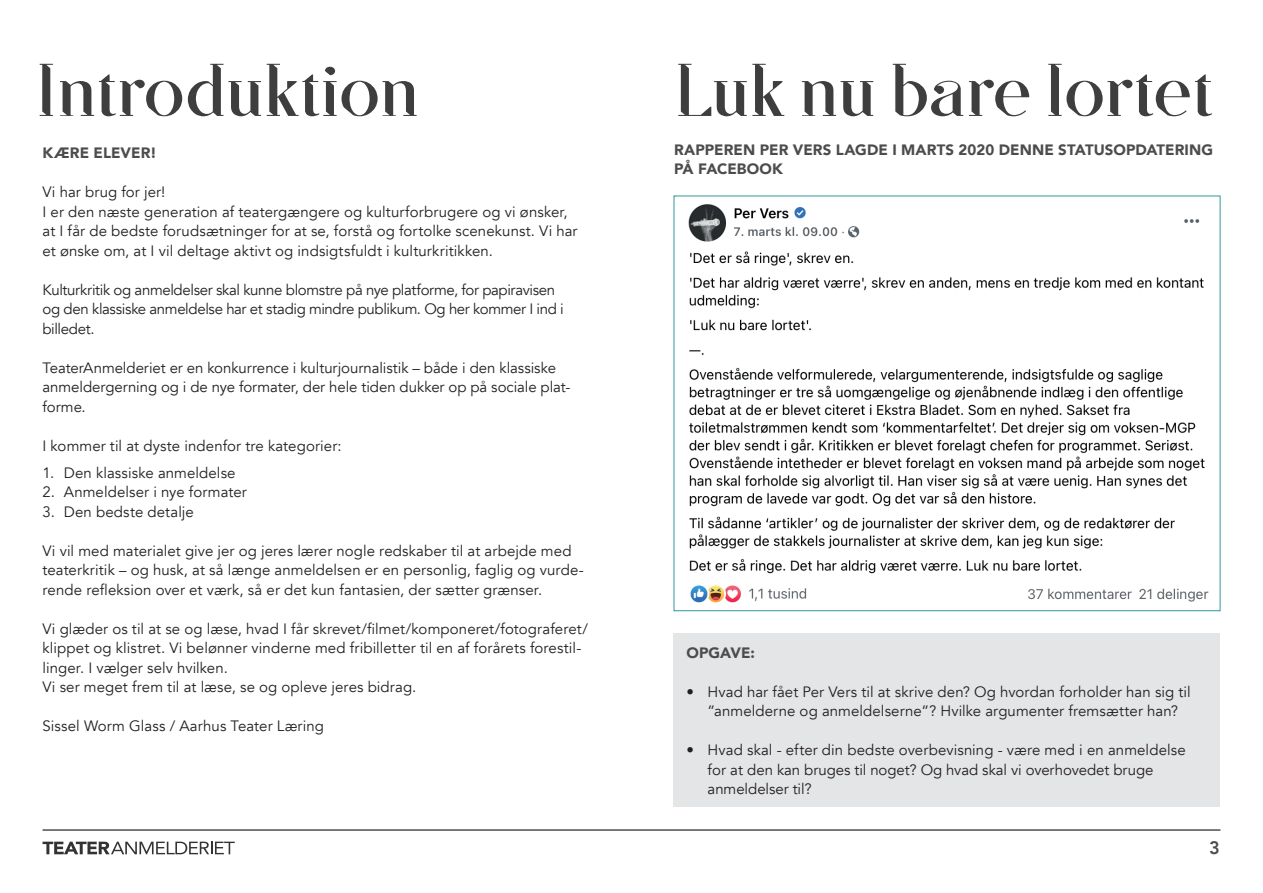
<style>
.page{position:relative;width:1263px;height:893px;background:#fff}
.page>*{position:absolute;margin:0;border:0;box-sizing:border-box;transform-origin:0 0}
.t1{font:70.5px "AT Gravis";color:#3e3e3f}
.t2{font:800 18px "Avenir LT Com";color:#231f20}
.t3{font:15px/19.5px "Avenir LT Com";letter-spacing:.005em;color:#231f20}
.t4{font:15px/19.5px "Avenir LT Com";letter-spacing:-.025em;color:#231f20}
.t5{font:900 15px/19.5px "Avenir LT Com";letter-spacing:.005em;color:#4b4c4d}
</style>
<div class="page">
<svg style="left:43px;top:842px;width:192px;height:12px"></svg>
<hr style="left:43px;top:829px;width:1177px;height:2px;background:#231f20">
<img style="left:688px;top:204px;width:521px;height:399px">
<div style="left:674px;top:633px;width:546px;height:174px;background:#e4e5e7"></div>
<h1 class="t1" style="left:35px;top:41px;width:385px">Introduktion</h1>
<p class="t5" style="left:43px;top:143px;width:116px">KÆRE ELEVER!</p>
<p class="t3" style="left:43px;top:182px;width:537px">Vi har brug for jer!<br>I er den næste generation af teatergængere og kulturforbrugere og vi ønsker, at I får de bedste forudsætninger for at se, forstå og fortolke scenekunst. Vi har et ønske om, at I vil deltage aktivt og indsigtsfuldt i kulturkritikken.</p>
<p class="t4" style="left:43px;top:280px;width:523px">Kulturkritik og anmeldelser skal kunne blomstre på nye platforme, for papiravisen og den klassiske anmeldelse har et stadig mindre publikum. Og her kommer I ind i billedet.</p>
<p class="t3" style="left:43px;top:358px;width:529px">TeaterAnmelderiet er en konkurrence i kulturjournalistik – både i den klassiske anmeldergerning og i de nye formater, der hele tiden dukker op på sociale plat&shy;forme.</p>
<p class="t3" style="left:43px;top:436px;width:301px">I kommer til at dyste indenfor tre kategorier:</p>
<p class="t3" style="left:43px;top:463px;width:195px">1. Den klassiske anmeldelse</p>
<p class="t3" style="left:43px;top:482px;width:206px">2. Anmeldelser i nye formater</p>
<p class="t3" style="left:43px;top:502px;width:153px">3. Den bedste detalje</p>
<p class="t3" style="left:43px;top:541px;width:543px">Vi vil med materialet give jer og jeres lærer nogle redskaber til at arbejde med teaterkritik – og husk, at så længe anmeldelsen er en personlig, faglig og vurde&shy;rende refleksion over et værk, så er det kun fantasien, der sætter grænser.</p>
<p class="t3" style="left:43px;top:619px;width:547px">Vi glæder os til at se og læse, hvad I får skrevet/filmet/komponeret/fotograferet/ klippet og klistret. Vi belønner vinderne med fribilletter til en af forårets forestil&shy;linger. I vælger selv hvilken.<br>Vi ser meget frem til at læse, se og opleve jeres bidrag.</p>
<p class="t3" style="left:43px;top:716px;width:283px">Sissel Worm Glass / Aarhus Teater Læring</p>
<h1 class="t1" style="left:674px;top:41px;width:541px">Luk nu bare lortet</h1>
<p class="t5" style="left:674px;top:140px;width:541px">RAPPEREN PER VERS LAGDE I MARTS 2020 DENNE STATUSOPDATERING<br>PÅ FACEBOOK</p>
<p class="t5" style="left:686px;top:643px;width:70px">OPGAVE:</p>
<p class="t3" style="left:686px;top:682px;width:506px;text-align:center">• Hvad har fået Per Vers til at skrive den? Og hvordan forholder han sig til ”anmelderne og anmeldelserne”? Hvilke argumenter fremsætter han?</p>
<p class="t3" style="left:708px;top:740px;width:479px;text-indent:-21px">• Hvad skal - efter din bedste overbevisning - være med i en anmeldelse for at den kan bruges til noget? Og hvad skal vi overhovedet bruge anmeldelser til?</p>
<p class="t2" style="left:1210px;top:837px;width:12px">3</p>
</div>
